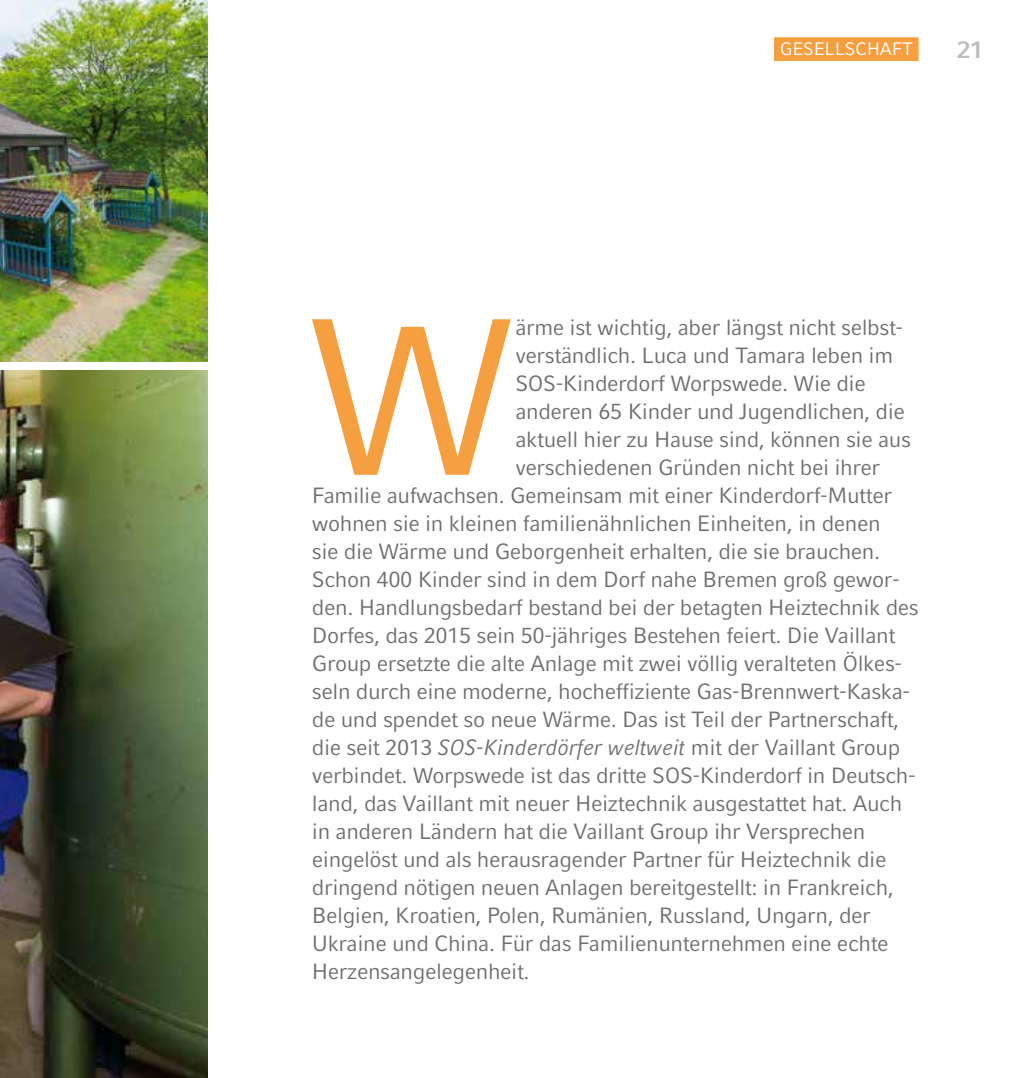
<style>
.page{position:relative;width:1021px;height:1078px;background:#fff}
.page>*{position:absolute;margin:0;border:0;box-sizing:border-box;transform-origin:0 0}
.t1{font:222px "Compatil Fact LT Pro";color:#f59f40}
.t2{font:700 24px "Compatil Fact LT Pro";color:#bbbcbe}
.t3{font:22px "Compatil Fact LT Pro";letter-spacing:-.02em;color:#6e6f70}
.t4{font:18px "Compatil Fact LT Pro";color:#fff}
.s1{font-style:italic}
</style>
<div class="page">
<img style="left:0;top:370px;width:207px;height:707px">
<img style="left:0;top:0;width:207px;height:362px">
<div style="left:774px;top:37px;width:144px;height:24px;background:#f59f40"></div>
<p class="t4" style="left:779px;top:39px;width:25px">Gesellschaf</p>
<p class="t4" style="left:902px;top:39px;width:12px">t</p>
<p class="t2" style="left:957px;top:36px;width:28px">21</p>
<h1 class="t1" style="left:306px;top:268px;width:211px">W</h1>
<p class="t3" style="left:515px;top:314px;width:389px">ärme ist wichtig, aber längst nicht selbst-</p>
<p class="t3" style="left:515px;top:342px;width:379px">verständlich. Luca und Tamara leben im</p>
<p class="t3" style="left:515px;top:370px;width:352px">SOS-Kinderdorf Worpswede. Wie die</p>
<p class="t3" style="left:515px;top:398px;width:391px">anderen 65 Kinder und Jugendlichen, die</p>
<p class="t3" style="left:515px;top:426px;width:397px">aktuell hier zu Hause sind, können sie aus</p>
<p class="t3" style="left:515px;top:454px;width:366px">verschiedenen Gründen nicht bei ihrer</p>
<p class="t3" style="left:312px;top:482px;width:581px">Familie aufwachsen. Gemeinsam mit einer Kinderdorf-Mutter</p>
<p class="t3" style="left:312px;top:510px;width:570px">wohnen sie in kleinen familienähnlichen Einheiten, in denen</p>
<p class="t3" style="left:312px;top:538px;width:569px">sie die Wärme und Geborgenheit erhalten, die sie brauchen.</p>
<p class="t3" style="left:312px;top:566px;width:589px">Schon 400 Kinder sind in dem Dorf nahe Bremen groß gewor-</p>
<p class="t3" style="left:312px;top:594px;width:608px">den. Handlungsbedarf bestand bei der betagten Heiztechnik des</p>
<p class="t3" style="left:312px;top:622px;width:585px">Dorfes, das 2015 sein 50-jähriges Bestehen feiert. Die Vaillant</p>
<p class="t3" style="left:312px;top:650px;width:591px">Group ersetzte die alte Anlage mit zwei völlig veralteten Ölkes-</p>
<p class="t3" style="left:312px;top:678px;width:599px">seln durch eine moderne, hocheffiziente Gas-Brennwert-Kaska-</p>
<p class="t3" style="left:312px;top:706px;width:589px">de und spendet so neue Wärme. Das ist Teil der Partnerschaft,</p>
<p class="t3" style="left:312px;top:734px;width:590px">die seit 2013 <span class="s1">SOS-Kinderdörfer weltweit</span> mit der Vaillant Group</p>
<p class="t3" style="left:312px;top:762px;width:605px">verbindet. Worpswede ist das dritte SOS-Kinderdorf in Deutsch-</p>
<p class="t3" style="left:312px;top:790px;width:592px">land, das Vaillant mit neuer Heiztechnik ausgestattet hat. Auch</p>
<p class="t3" style="left:312px;top:818px;width:555px">in anderen Ländern hat die Vaillant Group ihr Versprechen</p>
<p class="t3" style="left:312px;top:846px;width:576px">eingelöst und als herausragender Partner für Heiztechnik die</p>
<p class="t3" style="left:312px;top:874px;width:583px">dringend nötigen neuen Anlagen bereitgestellt: in Frankreich,</p>
<p class="t3" style="left:312px;top:902px;width:560px">Belgien, Kroatien, Polen, Rumänien, Russland, Ungarn, der</p>
<p class="t3" style="left:312px;top:930px;width:578px">Ukraine und China. Für das Familienunternehmen eine echte</p>
<p class="t3" style="left:312px;top:958px;width:219px">Herzensangelegenheit.</p>
</div>
